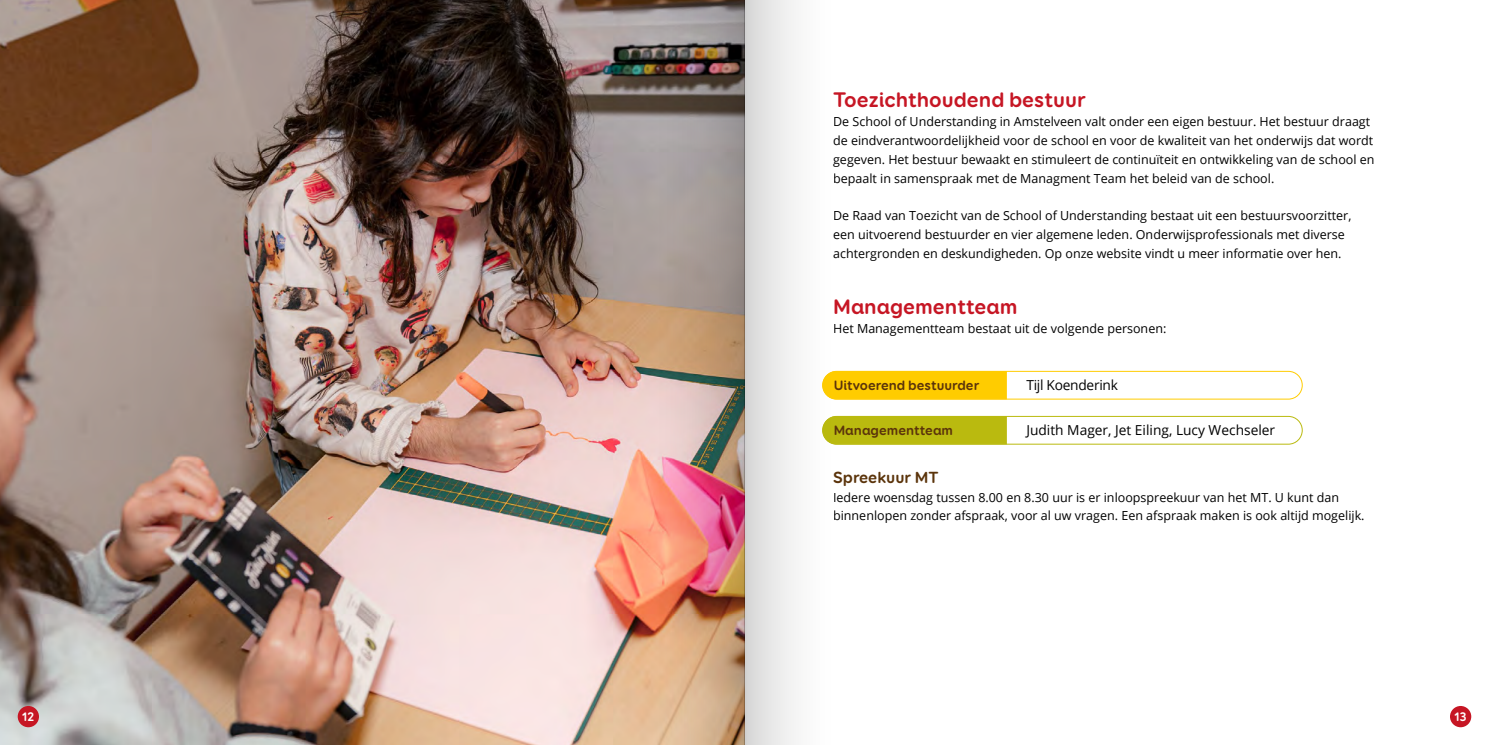
<style>
.page{position:relative;width:1489px;height:745px;background:#fff}
.page>*{position:absolute;margin:0;border:0;box-sizing:border-box;transform-origin:0 0}
.t1{font:700 21.25px "Booster Next FY";color:#c61624}
.t2{font:700 16.25px "Booster Next FY";color:#5b340b}
.t3{font:13.75px "Open Sans";color:#000}
.t4{font:700 13.75px "Booster Next FY";color:#5b340b}
.t5{font:13.75px "Open Sans";letter-spacing:-.02em;color:#000}
.t6{font:12.5px/18.8px "Open Sans";color:#000}
.t7{font:700 12.5px "Booster Next FY";color:#fff}
</style>
<div class="page">
<img style="left:0;top:0;width:656px;height:744px">
<div style="left:822px;top:371px;width:480px;height:28px;border:1px solid #fc0;border-radius:14px"></div>
<div style="left:822px;top:416px;width:480px;height:28px;border:1px solid #baba0f;border-radius:14px"></div>
<svg style="left:833px;top:370px;width:174px;height:30px;background:#ffcd09"></svg>
<svg style="left:833px;top:415px;width:174px;height:30px;background:#bcbc18"></svg>
<div style="left:1449px;top:705px;width:21px;height:21px;background:#c61624;border-radius:50%"></div>
<div style="left:18px;top:705px;width:21px;height:21px;background:#c61624;border-radius:50%"></div>
<img style="left:656px;top:0;width:88px;height:744px">
<div style="left:744px;top:0;width:89px;height:744px;background:linear-gradient(to right,#d9d9db,#fff)"></div>
<h1 class="t1" style="left:833px;top:87px;width:254px">Toezichthoudend bestuur</h1>
<p class="t6" style="left:833px;top:112px;width:543px">De School of Understanding in Amstelveen valt onder een eigen bestuur. Het bestuur draagt de eindverantwoordelijkheid voor de school en voor de kwaliteit van het onderwijs dat wordt gegeven. Het bestuur bewaakt en stimuleert de continuïteit en ontwikkeling van de school en bepaalt in samenspraak met de Managment Team het beleid van de school.</p>
<p class="t6" style="left:833px;top:206px;width:520px">De Raad van Toezicht van de School of Understanding bestaat uit een bestuursvoorzitter, een uitvoerend bestuurder en vier algemene leden. Onderwijsprofessionals met diverse achtergronden en deskundigheden. Op onze website vindt u meer informatie over hen.</p>
<h1 class="t1" style="left:833px;top:293px;width:186px">Managementteam</h1>
<p class="t6" style="left:833px;top:318px;width:335px">Het Managementteam bestaat uit de volgende personen:</p>
<p class="t4" style="left:833px;top:376px;width:147px">Uitvoerend bestuurder</p>
<p class="t5" style="left:1026px;top:375px;width:93px">Tijl Koenderink</p>
<p class="t4" style="left:833px;top:421px;width:121px">Managementteam</p>
<p class="t3" style="left:1026px;top:420px;width:250px">Judith Mager, Jet Eiling, Lucy Wechseler</p>
<h2 class="t2" style="left:833px;top:466px;width:107px">Spreekuur MT</h2>
<p class="t6" style="left:833px;top:487px;width:533px">Iedere woensdag tussen 8.00 en 8.30 uur is er inloopspreekuur van het MT. U kunt dan binnenlopen zonder afspraak, voor al uw vragen. Een afspraak maken is ook altijd mogelijk.</p>
<p class="t7" style="left:22px;top:708px;width:14px">12</p>
<p class="t7" style="left:1454px;top:708px;width:14px">13</p>
</div>
